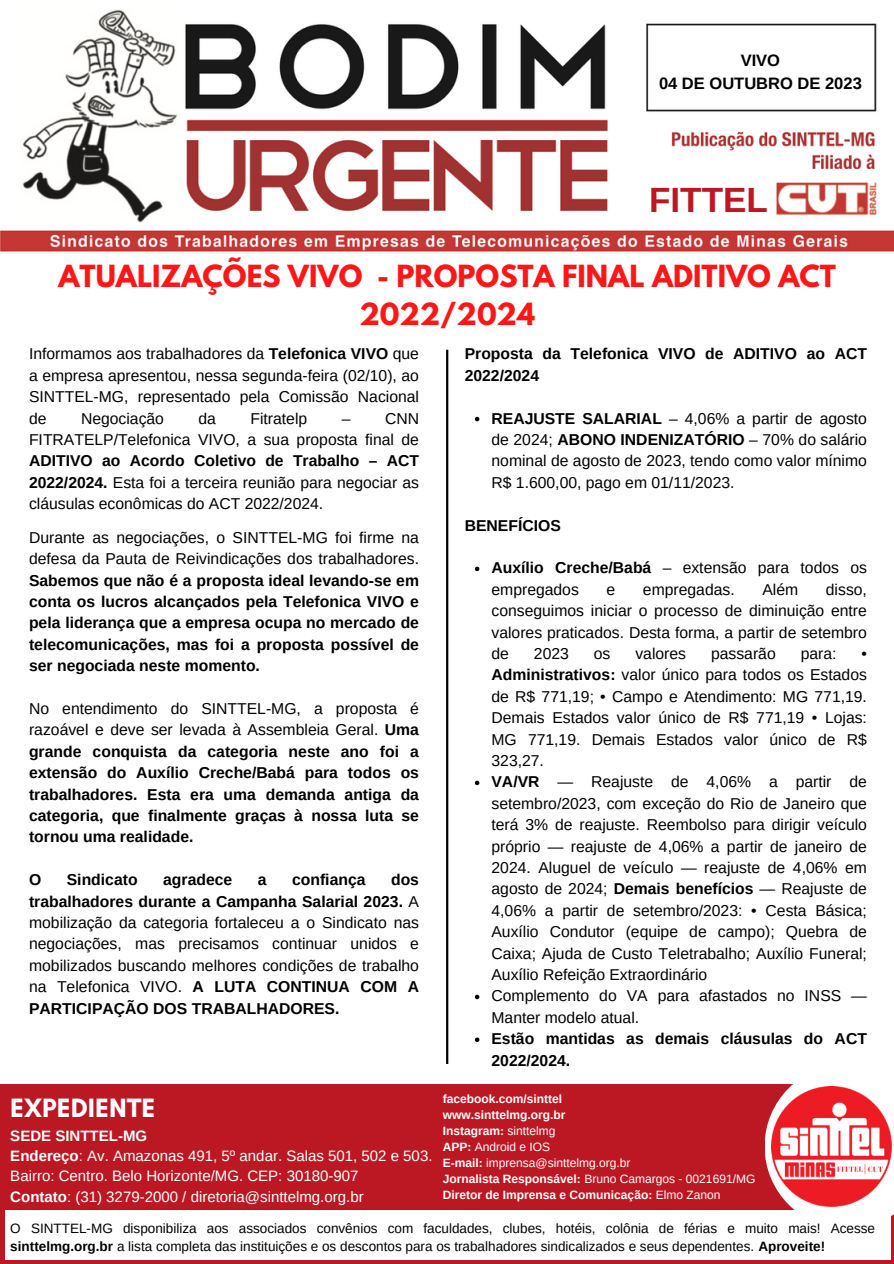
<style>
.page{position:relative;width:894px;height:1264px;background:#fff}
.page>*{position:absolute;margin:0;border:0;box-sizing:border-box;transform-origin:0 0}
.t1{font:700 35.1px "Arimo";color:#bc1823}
.t2{font:700 27px/37.2px "League Spartan";color:#ff1616;text-align:center}
.t3{font:700 27px "Glacial Indifference";color:#fff}
.t4{font:700 16.5px "Arimo";color:#000}
.t5{font:15.75px/21.5px "Arimo";color:#000;text-align:justify}
.t6{font:700 15.75px/21.5px "Arimo";color:#000;text-align:justify}
.t7{font:15px "Arimo";color:#fff}
.t8{font:700 15px "Arimo";color:#fff}
.t9{font:13.5px/18px "Arimo";color:#000}
.t10{font:700 12px "Arimo";color:#fff}
.t11{font:12px "Arimo";color:#fff}
.s1{font-weight:700}
.s2{font-weight:400}
</style>
<div class="page">
<img style="left:0;top:9px;width:893px;height:243px">
<div style="left:631px;top:179px;width:136px;height:42px;background:#fff"></div>
<div style="left:0;top:1084px;width:893px;height:179px;background:#bc1823"></div>
<svg style="left:765px;top:1084px;width:128px;height:144px"></svg>
<div style="left:6px;top:1209px;width:884px;height:50px;background:#fff"></div>
<img style="left:771px;top:1086px;width:120px;height:120px">
<hr style="left:446px;top:350px;width:2px;height:713px;background:#000">
<svg style="left:475px;top:417px;width:4px;height:4px"></svg>
<svg style="left:475px;top:566px;width:4px;height:5px"></svg>
<svg style="left:475px;top:780px;width:4px;height:5px"></svg>
<svg style="left:475px;top:994px;width:4px;height:5px"></svg>
<svg style="left:475px;top:1037px;width:4px;height:5px"></svg>
<p class="t4" style="left:740px;top:51px;width:41px">VIVO</p>
<p class="t4" style="left:658px;top:74px;width:204px">04 DE OUTUBRO DE 2023</p>
<p class="t1" style="left:649px;top:180px;width:120px">FITTEL</p>
<p class="t2" style="left:58px;top:261px;width:779px">ATUALIZAÇÕES VIVO - PROPOSTA FINAL ADITIVO ACT<br>2022/2024</p>
<p class="t5" style="left:29px;top:343px;width:391px">Informamos aos trabalhadores da <span class="s1">Telefonica VIVO</span> que a empresa apresentou, nessa segunda-feira (02/10), ao SINTTEL-MG, representado pela Comissão Nacional de</p>
<p class="t5" style="left:81px;top:407px;width:84px">Negociação</p>
<p class="t5" style="left:198px;top:407px;width:19px">da</p>
<p class="t5" style="left:250px;top:407px;width:58px">Fitratelp</p>
<p class="t5" style="left:29px;top:407px;width:391px;text-indent:312px">– CNN FITRATELP/Telefonica VIVO, a sua proposta final de <span class="s1">ADITIVO ao Acordo Coletivo de Trabalho – ACT 2022/2024.</span> Esta foi a terceira reunião para negociar as cláusulas econômicas do ACT 2022/2024.</p>
<p class="t6" style="left:29px;top:526px;width:391px"><span class="s2">Durante as negociações, o SINTTEL-MG foi firme na defesa da Pauta de Reivindicações dos trabalhadores.<br></span>Sabemos que não é a proposta ideal levando-se em conta os lucros alcançados pela Telefonica VIVO e pela liderança que a empresa ocupa no mercado de telecomunicações, mas foi a proposta possível de ser negociada neste momento.</p>
<p class="t6" style="left:29px;top:698px;width:391px"><span class="s2">No entendimento do SINTTEL-MG, a proposta é razoável e deve ser levada à Assembleia Geral.</span> Uma grande conquista da categoria neste ano foi a extensão do Auxílio Creche/Babá para todos os trabalhadores. Esta era uma demanda antiga da categoria, que finalmente graças à nossa luta se tornou uma realidade.</p>
<p class="t6" style="left:29px;top:869px;width:14px">O</p>
<p class="t6" style="left:67px;top:869px;width:72px">Sindicato</p>
<p class="t6" style="left:163px;top:869px;width:71px">agradece</p>
<p class="t6" style="left:258px;top:869px;width:10px">a</p>
<p class="t6" style="left:292px;top:869px;width:75px">confiança</p>
<p class="t5" style="left:29px;top:869px;width:391px;text-indent:362px"><span class="s1">dos trabalhadores durante a Campanha Salarial 2023.</span> A mobilização da categoria fortaleceu a o Sindicato nas negociações, mas precisamos continuar unidos e mobilizados buscando melhores condições de trabalho na Telefonica VIVO. <span class="s1">A LUTA CONTINUA COM A PARTICIPAÇÃO DOS TRABALHADORES.</span></p>
<p class="t3" style="left:10px;top:1091px;width:147px">EXPEDIENTE</p>
<p class="t8" style="left:10px;top:1127px;width:138px">SEDE SINTTEL-MG</p>
<p class="t7" style="left:10px;top:1147px;width:423px"><span class="s1">Endereço</span>: Av. Amazonas 491, 5º andar. Salas 501, 502 e 503.</p>
<p class="t7" style="left:10px;top:1167px;width:349px">Bairro: Centro. Belo Horizonte/MG. CEP: 30180-907</p>
<p class="t7" style="left:10px;top:1187px;width:355px"><span class="s1">Contato</span>: (31) 3279-2000 / diretoria@sinttelmg.org.br</p>
<p class="t6" style="left:464px;top:343px;width:403px">Proposta da Telefonica VIVO de ADITIVO ao ACT<br>2022/2024</p>
<p class="t5" style="left:491px;top:407px;width:377px"><span class="s1">REAJUSTE SALARIAL</span> – 4,06% a partir de agosto de 2024; <span class="s1">ABONO INDENIZATÓRIO</span> – 70% do salário nominal de agosto de 2023, tendo como valor mínimo R$ 1.600,00, pago em 01/11/2023.</p>
<p class="t6" style="left:464px;top:514px;width:98px">BENEFÍCIOS</p>
<p class="t5" style="left:491px;top:557px;width:377px"><span class="s1">Auxílio Creche/Babá</span> – extensão para todos os empregados</p>
<p class="t5" style="left:606px;top:578px;width:10px">e</p>
<p class="t5" style="left:642px;top:578px;width:93px">empregadas.</p>
<p class="t5" style="left:762px;top:578px;width:37px">Além</p>
<p class="t5" style="left:491px;top:578px;width:377px;text-indent:334px">disso, conseguimos iniciar o processo de diminuição entre valores praticados. Desta forma, a partir de setembro de</p>
<p class="t5" style="left:534px;top:642px;width:36px">2023</p>
<p class="t5" style="left:593px;top:642px;width:18px">os</p>
<p class="t5" style="left:635px;top:642px;width:52px">valores</p>
<p class="t5" style="left:710px;top:642px;width:66px">passarão</p>
<p class="t5" style="left:800px;top:642px;width:37px">para:</p>
<p class="t5" style="left:491px;top:642px;width:377px;text-indent:370px">• <span class="s1">Administrativos:</span> valor único para todos os Estados de R$ 771,19; • Campo e Atendimento: MG 771,19.<br>Demais Estados valor único de R$ 771,19 • Lojas:<br>MG 771,19. Demais Estados valor único de R$ 323,27.</p>
<p class="t5" style="left:491px;top:771px;width:377px"><span class="s1">VA/VR</span> — Reajuste de 4,06% a partir de setembro/2023, com exceção do Rio de Janeiro que terá 3% de reajuste. Reembolso para dirigir veículo próprio — reajuste de 4,06% a partir de janeiro de 2024. Aluguel de veículo — reajuste de 4,06% em agosto de 2024; <span class="s1">Demais benefícios</span> — Reajuste de 4,06% a partir de setembro/2023: • Cesta Básica; Auxílio Condutor (equipe de campo); Quebra de Caixa; Ajuda de Custo Teletrabalho; Auxílio Funeral; Auxílio Refeição Extraordinário</p>
<p class="t5" style="left:491px;top:985px;width:377px">Complemento do VA para afastados no INSS —<br>Manter modelo atual.</p>
<p class="t6" style="left:491px;top:1028px;width:377px">Estão mantidas as demais cláusulas do ACT<br>2022/2024.</p>
<p class="t10" style="left:442px;top:1091px;width:121px">facebook.com/sinttel</p>
<p class="t10" style="left:442px;top:1107px;width:124px">www.sinttelmg.org.br</p>
<p class="t10" style="left:442px;top:1123px;width:114px">Instagram: <span class="s2">sinttelmg</span></p>
<p class="t11" style="left:442px;top:1139px;width:109px"><span class="s1">APP:</span> Android e IOS</p>
<p class="t11" style="left:442px;top:1155px;width:189px"><span class="s1">E-mail:</span> imprensa@sinttelmg.org.br</p>
<p class="t11" style="left:442px;top:1171px;width:314px"><span class="s1">Jornalista Responsável:</span> Bruno Camargos - 0021691/MG</p>
<p class="t10" style="left:442px;top:1187px;width:279px">Diretor de Imprensa e Comunicação: <span class="s2">Elmo Zanon</span></p>
<p class="t9" style="left:10px;top:1219px;width:866px">O SINTTEL-MG disponibiliza aos associados convênios com faculdades, clubes, hotéis, colônia de férias e muito mais! Acesse <span class="s1">sinttelmg.org.br</span> a lista completa das instituições e os descontos para os trabalhadores sindicalizados e seus dependentes. <span class="s1">Aproveite!</span></p>
</div>
